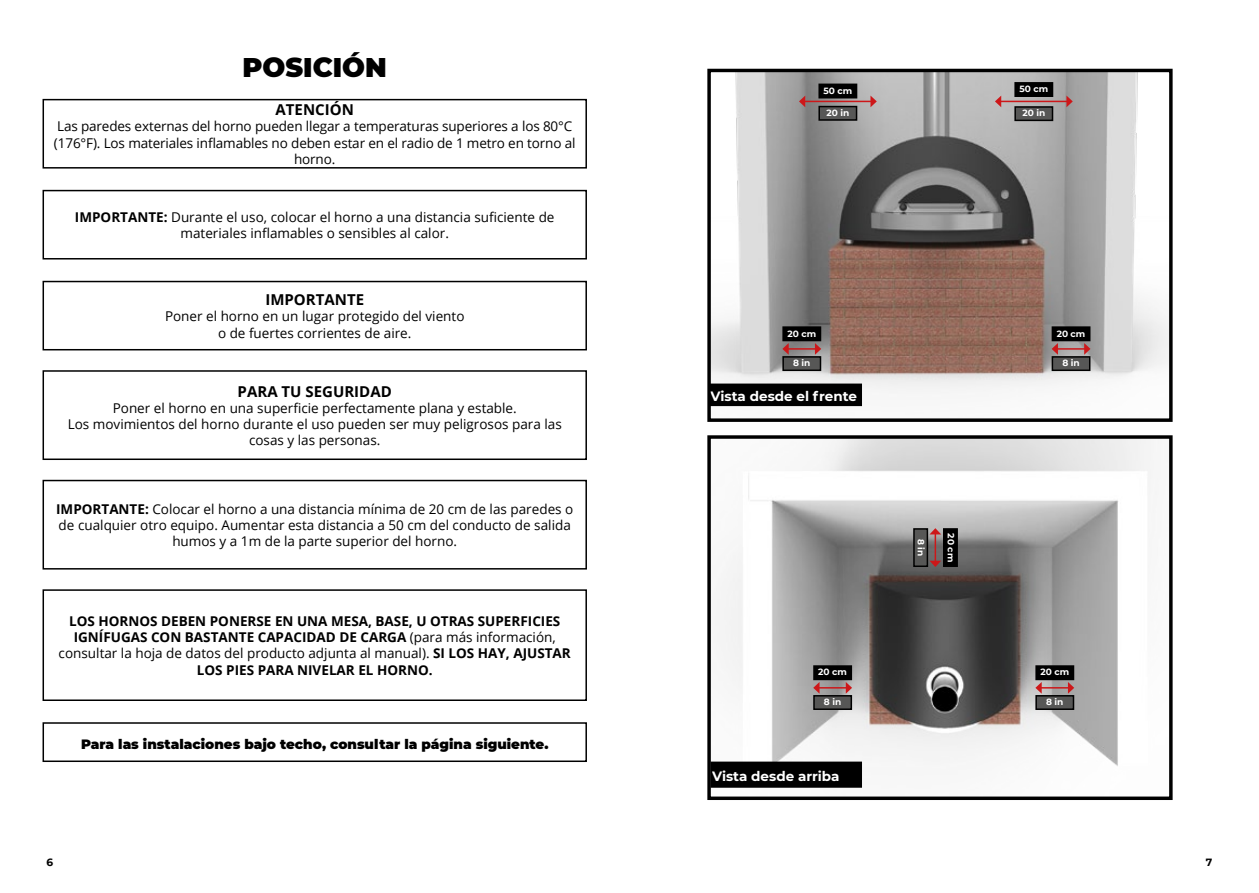
<style>
.page{position:relative;width:1259px;height:893px;background:#fff}
.page>*{position:absolute;margin:0;border:0;box-sizing:border-box;transform-origin:0 0}
.t1{font:900 27px "Montserrat";color:#000}
.t2{font:700 15px "Open Sans";color:#000}
.t3{font:13.5px/16.2px "Open Sans";color:#000;text-align:center}
.t4{font:700 13.5px/16.2px "Open Sans";color:#000;text-align:center}
.t5{font:900 13.5px "Montserrat";color:#000}
.t6{font:700 13.5px "Montserrat";color:#fff}
.t7{font:700 10.5px "Montserrat";color:#000}
.t8{font:700 9px "Montserrat";color:#fff}
.s1{font-weight:700}
.s2{font-weight:400}
</style>
<div class="page">
<img style="left:711px;top:73px;width:457px;height:334px">
<div style="left:707px;top:69px;width:465px;height:353px;border:3px solid #000"></div>
<img style="left:711px;top:439px;width:440px;height:348px">
<div style="left:707px;top:435px;width:465px;height:365px;border:3px solid #000"></div>
<hr style="left:788px;top:348px;width:27px;height:2px;background:#cd1719">
<svg style="left:782px;top:343px;width:6px;height:12px"></svg>
<svg style="left:815px;top:343px;width:6px;height:12px"></svg>
<hr style="left:1057px;top:348px;width:28px;height:2px;background:#cd1719">
<svg style="left:1051px;top:343px;width:7px;height:12px"></svg>
<svg style="left:1084px;top:343px;width:6px;height:12px"></svg>
<div style="left:783px;top:357px;width:37px;height:13px;background:#575756"></div>
<div style="left:782px;top:356px;width:39px;height:15px;border:2px solid #000"></div>
<div style="left:1052px;top:357px;width:37px;height:13px;background:#575756"></div>
<div style="left:1051px;top:356px;width:39px;height:15px;border:2px solid #000"></div>
<hr style="left:1041px;top:687px;width:27px;height:2px;background:#cd1719">
<svg style="left:1035px;top:682px;width:6px;height:12px"></svg>
<svg style="left:1068px;top:682px;width:6px;height:12px"></svg>
<div style="left:1036px;top:696px;width:37px;height:13px;background:#575756"></div>
<div style="left:1035px;top:695px;width:39px;height:15px;border:2px solid #000"></div>
<hr style="left:819px;top:687px;width:27px;height:2px;background:#cd1719">
<svg style="left:813px;top:682px;width:6px;height:12px"></svg>
<svg style="left:846px;top:682px;width:6px;height:12px"></svg>
<div style="left:814px;top:696px;width:37px;height:13px;background:#575756"></div>
<div style="left:813px;top:695px;width:39px;height:15px;border:2px solid #000"></div>
<hr style="left:934px;top:534px;width:2px;height:27px;background:#cd1719">
<svg style="left:929px;top:528px;width:12px;height:6px"></svg>
<svg style="left:929px;top:561px;width:12px;height:6px"></svg>
<div style="left:914px;top:529px;width:13px;height:37px;background:#575756"></div>
<div style="left:913px;top:528px;width:15px;height:39px;border:2px solid #000"></div>
<hr style="left:1000px;top:101px;width:67px;height:1px;background:#cd1719">
<svg style="left:995px;top:96px;width:6px;height:11px"></svg>
<svg style="left:1066px;top:96px;width:6px;height:11px"></svg>
<div style="left:1015px;top:83px;width:37px;height:13px;background:#000"></div>
<div style="left:1014px;top:82px;width:39px;height:15px;border:2px solid #000"></div>
<hr style="left:804px;top:101px;width:67px;height:1px;background:#cd1719">
<svg style="left:799px;top:96px;width:6px;height:11px"></svg>
<svg style="left:870px;top:96px;width:7px;height:11px"></svg>
<div style="left:819px;top:84px;width:37px;height:14px;background:#000"></div>
<div style="left:943px;top:529px;width:14px;height:37px;background:#000"></div>
<div style="left:943px;top:528px;width:15px;height:39px;border:2px solid #000"></div>
<div style="left:1036px;top:666px;width:37px;height:13px;background:#000"></div>
<div style="left:1035px;top:665px;width:39px;height:15px;border:2px solid #000"></div>
<div style="left:814px;top:666px;width:37px;height:13px;background:#000"></div>
<div style="left:813px;top:665px;width:39px;height:15px;border:2px solid #000"></div>
<div style="left:783px;top:327px;width:37px;height:14px;background:#000"></div>
<div style="left:782px;top:326px;width:39px;height:15px;border:2px solid #000"></div>
<div style="left:1052px;top:327px;width:37px;height:14px;background:#000"></div>
<div style="left:1051px;top:326px;width:39px;height:15px;border:2px solid #000"></div>
<div style="left:1015px;top:107px;width:37px;height:13px;background:#575756"></div>
<div style="left:1014px;top:106px;width:39px;height:15px;border:2px solid #000"></div>
<div style="left:819px;top:107px;width:37px;height:13px;background:#575756"></div>
<div style="left:818px;top:106px;width:39px;height:15px;border:2px solid #000"></div>
<div style="left:43px;top:99px;width:544px;height:70px;border:2px solid #000"></div>
<div style="left:43px;top:190px;width:544px;height:70px;border:2px solid #000"></div>
<div style="left:43px;top:281px;width:544px;height:69px;border:2px solid #000"></div>
<div style="left:43px;top:370px;width:544px;height:90px;border:2px solid #000"></div>
<div style="left:43px;top:480px;width:544px;height:90px;border:2px solid #000"></div>
<div style="left:43px;top:589px;width:544px;height:112px;border:2px solid #000"></div>
<div style="left:43px;top:722px;width:544px;height:40px;border:2px solid #000"></div>
<div style="left:710px;top:384px;width:151px;height:21px;background:#000"></div>
<div style="left:709px;top:384px;width:153px;height:22px;border:2px solid #000"></div>
<div style="left:711px;top:762px;width:150px;height:25px;background:#000"></div>
<div style="left:710px;top:762px;width:152px;height:26px;border:2px solid #000"></div>
<h1 class="t1" style="left:243px;top:47px;width:146px">POSICIÓN</h1>
<p class="t8" style="left:823px;top:84px;width:30px">50 cm</p>
<p class="t8" style="left:1019px;top:83px;width:30px">50 cm</p>
<p class="t2" style="left:276px;top:99px;width:80px">ATENCIÓN</p>
<p class="t8" style="left:826px;top:106px;width:24px">20 in</p>
<p class="t8" style="left:1022px;top:107px;width:24px">20 in</p>
<p class="t3" style="left:54px;top:118px;width:523px">Las paredes externas del horno pueden llegar a temperaturas superiores a los 80°C (176°F). Los materiales inflamables no deben estar en el radio de 1 metro en torno al horno.</p>
<p class="t3" style="left:75px;top:208px;width:481px"><span class="s1">IMPORTANTE:</span> Durante el uso, colocar el horno a una distancia suficiente de materiales inflamables o sensibles al calor.</p>
<p class="t2" style="left:265px;top:289px;width:100px">IMPORTANTE</p>
<p class="t3" style="left:165px;top:308px;width:301px">Poner el horno en un lugar protegido del viento o de fuertes corrientes de aire.</p>
<p class="t2" style="left:238px;top:380px;width:156px">PARA TU SEGURIDAD</p>
<p class="t3" style="left:68px;top:399px;width:495px">Poner el horno en una superficie perfectamente plana y estable.<br>Los movimientos del horno durante el uso pueden ser muy peligrosos para las cosas y las personas.</p>
<p class="t3" style="left:56px;top:500px;width:519px"><span class="s1">IMPORTANTE:</span> Colocar el horno a una distancia mínima de 20 cm de las paredes o de cualquier otro equipo. Aumentar esta distancia a 50 cm del conducto de salida humos y a 1m de la parte superior del horno.</p>
<p class="t4" style="left:59px;top:613px;width:514px">LOS HORNOS DEBEN PONERSE EN UNA MESA, BASE, U OTRAS SUPERFICIES IGNÍFUGAS CON BASTANTE CAPACIDAD DE CARGA <span class="s2">(para más información, consultar la hoja de datos del producto adjunta al manual).</span> SI LOS HAY, AJUSTAR LOS PIES PARA NIVELAR EL HORNO.</p>
<p class="t5" style="left:81px;top:734px;width:469px">Para las instalaciones bajo techo, consultar la página siguiente.</p>
<p class="t8" style="left:787px;top:327px;width:30px">20 cm</p>
<p class="t8" style="left:1056px;top:327px;width:30px">20 cm</p>
<p class="t8" style="left:793px;top:357px;width:19px">8 in</p>
<p class="t8" style="left:1062px;top:357px;width:19px">8 in</p>
<p class="t6" style="left:710px;top:387px;width:148px">Vista desde el frente</p>
<p class="t8" style="left:927px;top:539px;width:19px;rotate:90deg">8 in</p>
<p class="t8" style="left:957px;top:533px;width:30px;rotate:90deg">20 cm</p>
<p class="t8" style="left:818px;top:666px;width:30px">20 cm</p>
<p class="t8" style="left:1040px;top:666px;width:30px">20 cm</p>
<p class="t8" style="left:824px;top:696px;width:19px">8 in</p>
<p class="t8" style="left:1046px;top:696px;width:19px">8 in</p>
<p class="t6" style="left:712px;top:767px;width:129px">Vista desde arriba</p>
<p class="t7" style="left:47px;top:854px;width:8px">6</p>
<p class="t7" style="left:1205px;top:854px;width:8px">7</p>
</div>
